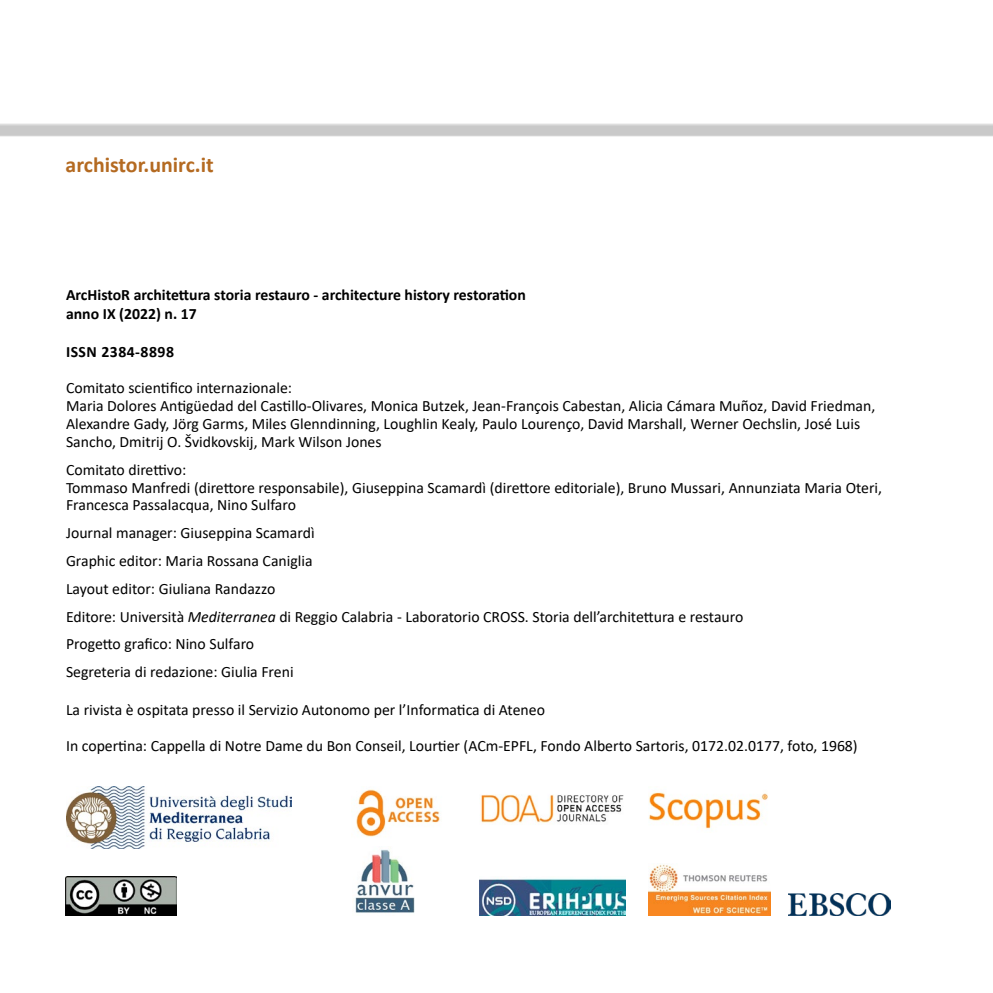
<style>
.page{position:relative;width:993px;height:993px;background:#fff}
.page>*{position:absolute;margin:0;border:0;box-sizing:border-box;transform-origin:0 0}
.t1{font:700 21.88px "Calibri";color:#b46a21}
.t2{font:15.75px/17.8px "Calibri";color:#000}
.t3{font:700 15.75px/18.9px "Calibri";color:#000}
.t4{font:700 15.75px "Calibri";letter-spacing:.03em;color:#000}
.s1{font-style:italic}
</style>
<div class="page">
<img style="left:355px;top:849px;width:59px;height:64px">
<img style="left:65px;top:876px;width:111px;height:38px">
<img style="left:66px;top:786px;width:225px;height:62px">
<img style="left:356px;top:789px;width:84px;height:48px">
<img style="left:480px;top:794px;width:144px;height:29px">
<img style="left:648px;top:864px;width:121px;height:50px">
<img style="left:479px;top:878px;width:146px;height:36px">
<img style="left:649px;top:792px;width:119px;height:37px">
<img style="left:788px;top:893px;width:101px;height:21px">
<h1 class="t1" style="left:66px;top:149px;width:149px">archistor.unirc.it</h1>
<p class="t3" style="left:66px;top:285px;width:461px">ArcHistoR architettura storia restauro - architecture history restoration anno IX (2022) n. 17</p>
<p class="t4" style="left:66px;top:340px;width:109px">ISSN 2384-8898</p>
<p class="t2" style="left:66px;top:378px;width:810px">Comitato scientifico internazionale:<br>Maria Dolores Antigüedad del Castillo-Olivares, Monica Butzek, Jean-François Cabestan, Alicia Cámara Muñoz, David Friedman, Alexandre Gady, Jörg Garms, Miles Glenndinning, Loughlin Kealy, Paulo Lourenço, David Marshall, Werner Oechslin, José Luis Sancho, Dmitrij O. Švidkovskij, Mark Wilson Jones</p>
<p class="t2" style="left:66px;top:460px;width:817px">Comitato direttivo:<br>Tommaso Manfredi (direttore responsabile), Giuseppina Scamardì (direttore editoriale), Bruno Mussari, Annunziata Maria Oteri,<br>Francesca Passalacqua, Nino Sulfaro</p>
<p class="t2" style="left:66px;top:518px;width:678px;line-height:27.8px">Journal manager: Giuseppina Scamardì<br>Graphic editor: Maria Rossana Caniglia<br>Layout editor: Giuliana Randazzo<br>Editore: Università <span class="s1">Mediterranea</span> di Reggio Calabria - Laboratorio CROSS. Storia dell’architettura e restauro Progetto grafico: Nino Sulfaro<br>Segreteria di redazione: Giulia Freni</p>
<p class="t2" style="left:66px;top:700px;width:480px">La rivista è ospitata presso il Servizio Autonomo per l’Informatica di Ateneo</p>
<p class="t2" style="left:66px;top:735px;width:793px">In copertina: Cappella di Notre Dame du Bon Conseil, Lourtier (ACm-EPFL, Fondo Alberto Sartoris, 0172.02.0177, foto, 1968)</p>
</div>
